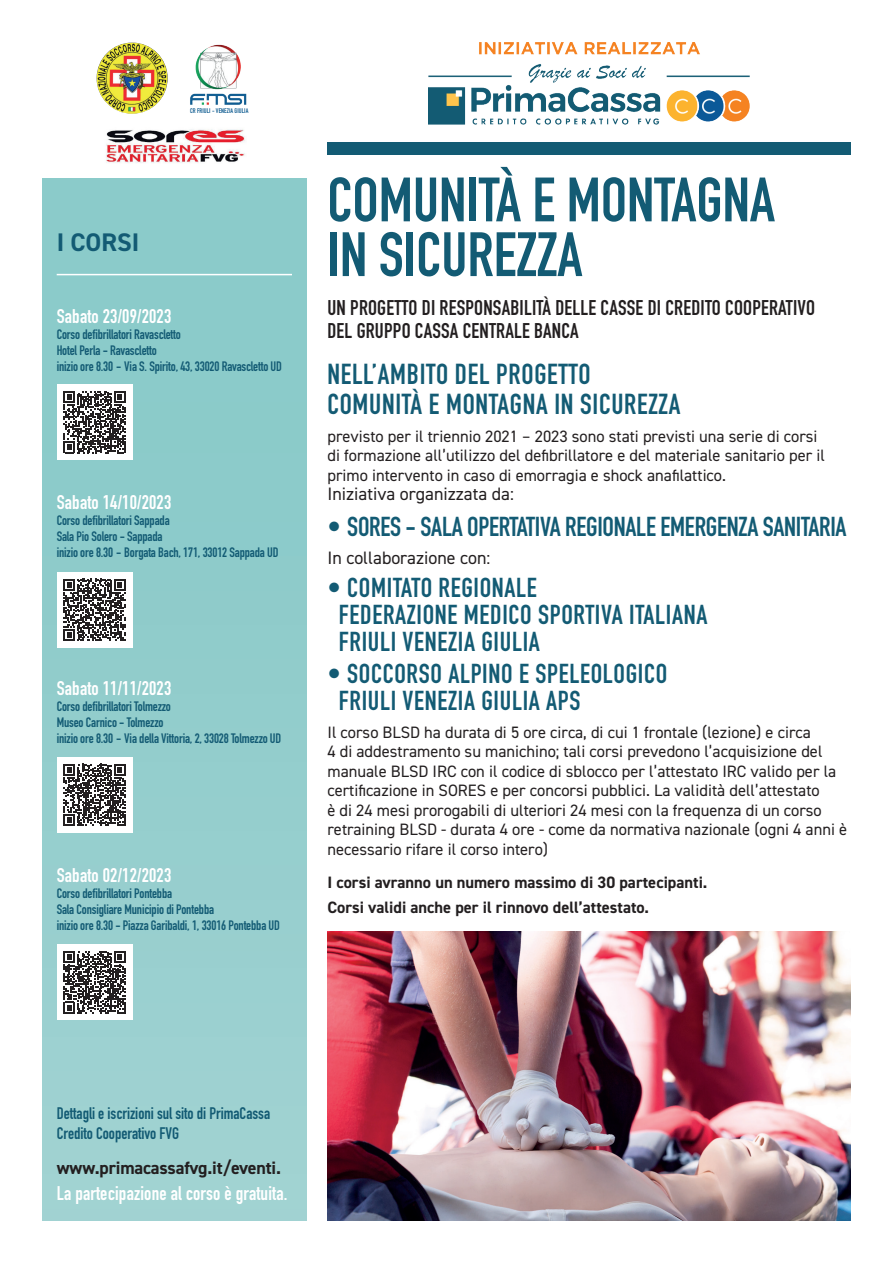
<style>
.page{position:relative;width:893px;height:1263px;background:#fff}
.page>*{position:absolute;margin:0;border:0;box-sizing:border-box;transform-origin:0 0}
.t1{font:700 61.5px/54.8px "DIN Condensed";color:#135b74}
.t2{font:700 28.5px/29.5px "DIN Condensed";letter-spacing:.025em;color:#135b74}
.t3{font:700 27px/26.5px "DIN Condensed";letter-spacing:.025em;color:#135b74}
.t4{font:700 27px "DIN Condensed";letter-spacing:-.01em;color:#135b74}
.t5{font:700 25.5px "DIN2014";color:#135b74}
.t6{font:700 21px/23.5px "DIN Condensed";letter-spacing:.01em;color:#231f20}
.t7{font:700 19.5px "DIN Condensed";letter-spacing:.01em;color:#fff}
.t8{font:18px "DIN2014";color:#231f20}
.t9{font:700 18px "DIN2014";letter-spacing:-.01em;color:#231f20}
.t10{font:16.5px/19.5px "DIN2014";color:#231f20}
.t11{font:700 16.5px/25.5px "DIN2014";color:#231f20}
.t12{font:700 16.5px/19.5px "DIN Condensed";color:#135b74}
.t13{font:700 13.5px/16px "DIN Condensed";letter-spacing:-.01em;color:#135b74}
.t14{font:700 6.6px "DIN Condensed";letter-spacing:.01em;color:#125e92}
</style>
<div class="page">
<div style="left:43px;top:179px;width:263px;height:1041px;background:linear-gradient(to right,#93cecd,#93cdcd)"></div>
<div style="left:327px;top:142px;width:523px;height:13px;background:#135b74"></div>
<img style="left:327px;top:932px;width:523px;height:288px">
<hr style="left:57px;top:274px;width:235px;height:1px;background:#fff">
<div style="left:57px;top:384px;width:75px;height:76px;background:#fff"></div>
<svg style="left:63px;top:391px;width:63px;height:62px"></svg>
<div style="left:57px;top:572px;width:75px;height:76px;background:#fff"></div>
<svg style="left:63px;top:579px;width:63px;height:62px"></svg>
<div style="left:57px;top:757px;width:75px;height:76px;background:#fff"></div>
<svg style="left:63px;top:764px;width:63px;height:62px"></svg>
<div style="left:57px;top:944px;width:75px;height:76px;background:#fff"></div>
<svg style="left:63px;top:951px;width:63px;height:62px"></svg>
<img style="left:190px;top:44px;width:57px;height:61px">
<img style="left:97px;top:43px;width:71px;height:71px;border-radius:36px">
<img style="left:106px;top:129px;width:139px;height:34px">
<img style="left:429px;top:43px;width:320px;height:82px">
<h3 class="t5" style="left:57px;top:225px;width:84px">I CORSI</h3>
<p class="t14" style="left:190px;top:106px;width:60px">CR FRIULI - VENEZIA GIULIA</p>
<p class="t7" style="left:57px;top:303px;width:116px">Sabato 23/09/2023</p>
<p class="t13" style="left:57px;top:326px;width:227px">Corso defibrillatori Ravascletto<br>Hotel Perla - Ravascletto<br>inizio ore 8.30 - Via S. Spirito, 43, 33020 Ravascletto UD</p>
<p class="t7" style="left:57px;top:489px;width:116px">Sabato 14/10/2023</p>
<p class="t13" style="left:57px;top:513px;width:223px">Corso defibrillatori Sappada<br>Sala Pio Solero - Sappada<br>inizio ore 8.30 - Borgata Bach, 171, 33012 Sappada UD</p>
<p class="t7" style="left:57px;top:675px;width:116px">Sabato 11/11/2023</p>
<p class="t13" style="left:57px;top:699px;width:226px">Corso defibrillatori Tolmezzo<br>Museo Carnico - Tolmezzo<br>inizio ore 8.30 - Via della Vittoria, 2, 33028 Tolmezzo UD</p>
<p class="t7" style="left:57px;top:861px;width:116px">Sabato 02/12/2023</p>
<p class="t13" style="left:57px;top:885px;width:225px">Corso defibrillatori Pontebba<br>Sala Consigliare Municipio di Pontebba<br>inizio ore 8.30 - Piazza Garibaldi, 1, 33016 Pontebba UD</p>
<h1 class="t1" style="left:327px;top:172px;width:449px">COMUNITÀ E MONTAGNA<br>IN SICUREZZA</h1>
<p class="t6" style="left:327px;top:295px;width:489px">UN PROGETTO DI RESPONSABILITÀ DELLE CASSE DI CREDITO COOPERATIVO<br>DEL GRUPPO CASSA CENTRALE BANCA</p>
<h2 class="t2" style="left:327px;top:359px;width:354px">NELL’AMBITO DEL PROGETTO<br>COMUNITÀ E MONTAGNA IN SICUREZZA</h2>
<p class="t10" style="left:327px;top:426px;width:499px">previsto per il triennio 2021 – 2023 sono stati previsti una serie di corsi di formazione all’utilizzo del defibrillatore e del materiale sanitario per il primo intervento in caso di emorragia e shock anafilattico.</p>
<p class="t8" style="left:327px;top:483px;width:188px">Iniziativa organizzata da:</p>
<h3 class="t4" style="left:327px;top:509px;width:521px">• SORES - SALA OPERTATIVA REGIONALE EMERGENZA SANITARIA</h3>
<p class="t8" style="left:327px;top:547px;width:164px">In collaborazione con:</p>
<h3 class="t3" style="left:339px;top:575px;width:370px;text-indent:-11px">• COMITATO REGIONALE<br>FEDERAZIONE MEDICO SPORTIVA ITALIANA<br>FRIULI VENEZIA GIULIA</h3>
<h3 class="t3" style="left:339px;top:660px;width:330px;text-indent:-11px">• SOCCORSO ALPINO E SPELEOLOGICO<br>FRIULI VENEZIA GIULIA APS</h3>
<p class="t10" style="left:327px;top:722px;width:521px">Il corso BLSD ha durata di 5 ore circa, di cui 1 frontale (lezione) e circa<br>4 di addestramento su manichino; tali corsi prevedono l’acquisizione del manuale BLSD IRC con il codice di sblocco per l’attestato IRC valido per la certificazione in SORES e per concorsi pubblici. La validità dell’attestato<br>è di 24 mesi prorogabili di ulteriori 24 mesi con la frequenza di un corso retraining BLSD - durata 4 ore - come da normativa nazionale (ogni 4 anni è necessario rifare il corso intero)</p>
<p class="t11" style="left:327px;top:869px;width:382px">I corsi avranno un numero massimo di 30 partecipanti.<br>Corsi validi anche per il rinnovo dell’attestato.</p>
<p class="t12" style="left:57px;top:1104px;width:215px">Dettagli e iscrizioni sul sito di PrimaCassa<br>Credito Cooperativo FVG</p>
<p class="t9" style="left:57px;top:1156px;width:226px">www.primacassafvg.it/eventi.</p>
<p class="t7" style="left:57px;top:1180px;width:232px">La partecipazione al corso è gratuita.</p>
</div>
